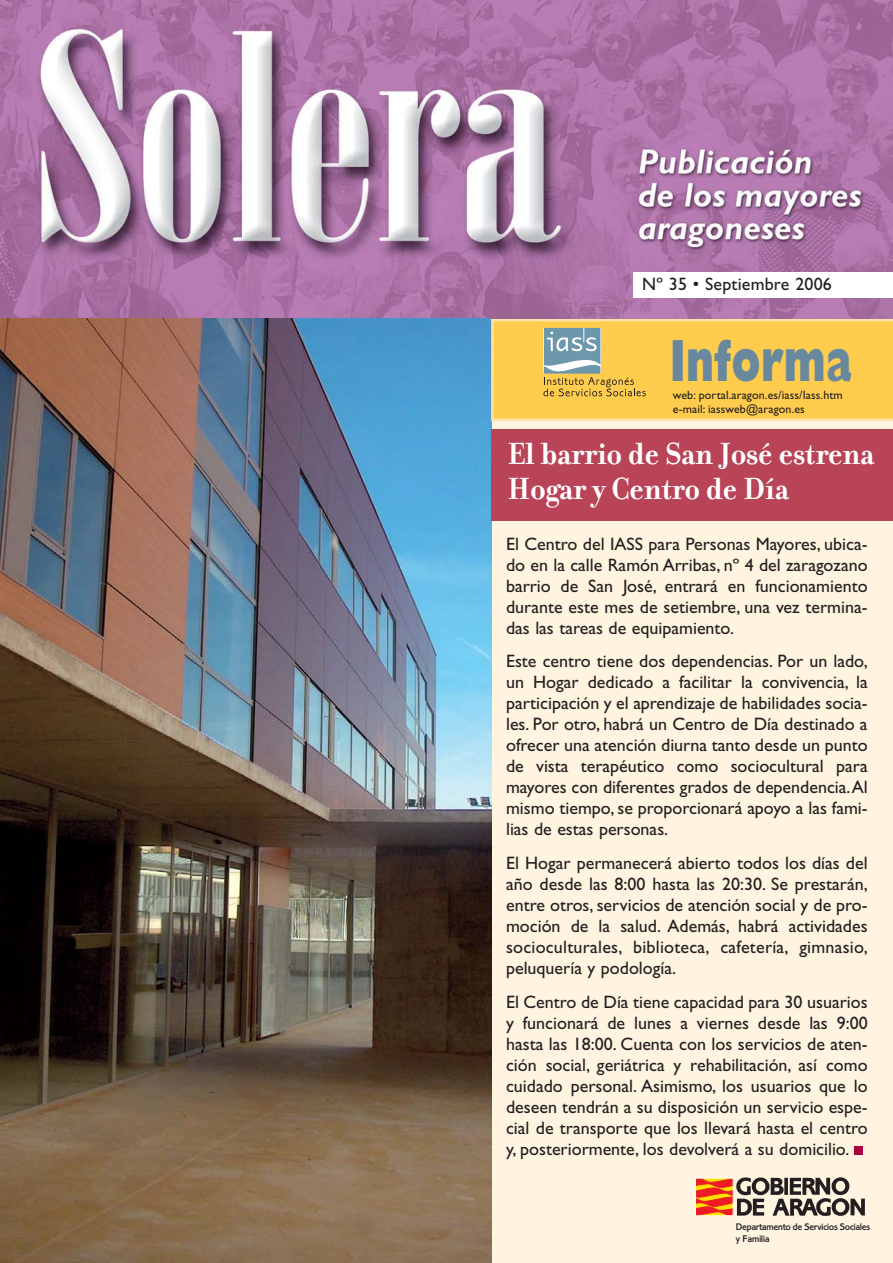
<style>
.page{position:relative;width:893px;height:1263px;background:#fff}
.page>*{position:absolute;margin:0;border:0;box-sizing:border-box;transform-origin:0 0}
.t1{font:800 60px "Gill Sans";color:#68899d;scale:.7 1}
.t2{font:700 33px/34.5px "Filosofia";color:#fff;scale:.95 1}
.t3{font:18px/21px "Gill Sans";color:#231f20;text-align:justify}
.t4{font:12px/14.4px "Gill Sans";letter-spacing:.01em;color:#231f20}
.t5{font:10.05px/12px "Corinthian Gobierno Medium Plain";letter-spacing:.01em;color:#231f20}
</style>
<div class="page">
<div style="left:0;top:404px;width:892px;height:859px;background:#fff4e0"></div>
<img style="left:0;top:0;width:892px;height:319px">
<div style="left:633px;top:272px;width:259px;height:26px;background:#fff"></div>
<img style="left:0;top:319px;width:491px;height:944px">
<div style="left:854px;top:1146px;width:9px;height:9px;background:#a9003d"></div>
<div style="left:491px;top:429px;width:401px;height:92px;background:#b94457"></div>
<svg style="left:491px;top:319px;width:401px;height:102px;background:#f5ca59"></svg>
<svg style="left:695px;top:1177px;width:169px;height:39px"></svg>
<p class="t3" style="left:642px;top:275px;width:191px">Nº 35 • Septiembre 2006</p>
<h1 class="t1" style="left:669px;top:340px;width:262px">Informa</h1>
<p class="t4" style="left:673px;top:389px;width:171px">web: portal.aragon.es/iass/Iass.htm e-mail: iassweb@aragon.es</p>
<h2 class="t2" style="left:507px;top:441px;width:387px">El barrio de San José estrena<br>Hogar y Centro de Día</h2>
<p class="t3" style="left:506px;top:535px;width:363px">El Centro del IASS para Personas Mayores, ubica&shy;do en la calle Ramón Arribas, nº 4 del zaragozano barrio de San José, entrará en funcionamiento durante este mes de setiembre, una vez termina&shy;das las tareas de equipamiento.</p>
<p class="t3" style="left:506px;top:653px;width:363px">Este centro tiene dos dependencias. Por un lado, un Hogar dedicado a facilitar la convivencia, la participación y el aprendizaje de habilidades socia&shy;les. Por otro, habrá un Centro de Día destinado a ofrecer una atención diurna tanto desde un punto de vista terapéutico como sociocultural para mayores con diferentes grados de dependencia.Al mismo tiempo, se proporcionará apoyo a las fami&shy;lias de estas personas.</p>
<p class="t3" style="left:506px;top:855px;width:363px">El Hogar permanecerá abierto todos los días del año desde las 8:00 hasta las 20:30. Se prestarán, entre otros, servicios de atención social y de pro&shy;moción de la salud. Además, habrá actividades socioculturales, biblioteca, cafetería, gimnasio, peluquería y podología.</p>
<p class="t3" style="left:506px;top:993px;width:363px">El Centro de Día tiene capacidad para 30 usuarios y funcionará de lunes a viernes desde las 9:00 hasta las 18:00. Cuenta con los servicios de aten&shy;ción social, geriátrica y rehabilitación, así como cuidado personal. Asimismo, los usuarios que lo deseen tendrán a su disposición un servicio espe&shy;cial de transporte que los llevará hasta el centro y, posteriormente, los devolverá a su domicilio.</p>
<p class="t5" style="left:736px;top:1222px;width:136px">Departamento de Servicios Sociales y Familia</p>
</div>
